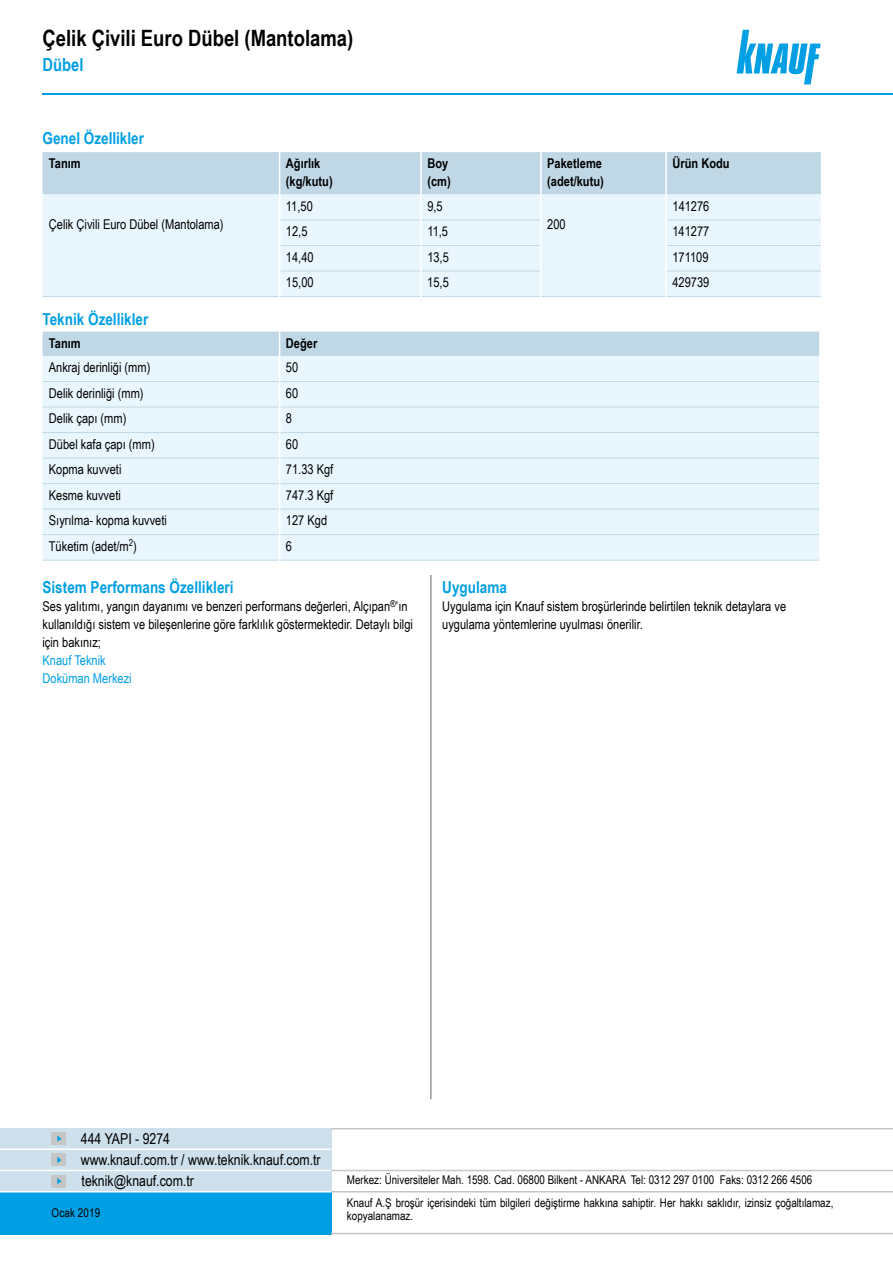
<style>
.page{position:relative;width:893px;height:1263px;background:#fff}
.page>*{position:absolute;margin:0;border:0;box-sizing:border-box;transform-origin:0 0}
.t1{font:700 22.5px "Arial Narrow";color:#000}
.t2{font:700 18px "Arial Narrow";color:#009fe3}
.t3{font:700 16.5px "Arial Narrow";color:#009fe3}
.t4{font:15px/21px "Arial Narrow";color:#000}
.t5{font:13.5px/18px "Arial Narrow";color:#000}
.t6{font:700 13.5px/18px "Arial Narrow";color:#000}
.t7{font:13.5px/18px "Arial Narrow";color:#009fe3}
.t8{font:12px/22.8px "Arial Narrow";color:#000}
</style>
<div class="page">
<svg style="left:737px;top:30px;width:84px;height:54px"></svg>
<svg style="left:43px;top:152px;width:778px;height:145px;background:#ddecf6"></svg>
<hr style="left:43px;top:560px;width:236px;height:1px;background:#c0d8e6">
<hr style="left:280px;top:560px;width:539px;height:1px;background:#c0d8e6">
<svg style="left:43px;top:332px;width:777px;height:228px;background:#e4f1fa"></svg>
<hr style="left:819px;top:332px;width:2px;height:24px;background:#fff">
<div style="left:0;top:1128px;width:331px;height:64px;background:#cde0eb"></div>
<div style="left:0;top:1192px;width:331px;height:42px;background:#009fe3"></div>
<div style="left:51px;top:1153px;width:15px;height:13px;background:#c6c6c6"></div>
<svg style="left:57px;top:1156px;width:5px;height:7px"></svg>
<div style="left:51px;top:1132px;width:15px;height:13px;background:#c6c6c6"></div>
<svg style="left:57px;top:1135px;width:5px;height:7px"></svg>
<div style="left:51px;top:1175px;width:15px;height:12px;background:#c6c6c6"></div>
<svg style="left:57px;top:1178px;width:5px;height:6px"></svg>
<hr style="left:331px;top:1233px;width:562px;height:1px;background:#c6c6c6">
<hr style="left:331px;top:1191px;width:562px;height:1px;background:#c6c6c6">
<hr style="left:0;top:1148px;width:331px;height:2px;background:#fff">
<hr style="left:0;top:1170px;width:331px;height:1px;background:#fff">
<hr style="left:0;top:1191px;width:331px;height:1px;background:#fff">
<hr style="left:331px;top:1170px;width:562px;height:1px;background:#c6c6c6">
<hr style="left:331px;top:1128px;width:562px;height:1px;background:#c6c6c6">
<hr style="left:43px;top:94px;width:850px;height:1px;background:#009fe3">
<hr style="left:430px;top:575px;width:2px;height:524px;background:#93999c">
<h1 class="t1" style="left:43px;top:21px;width:312px">Çelik Çivili Euro Dübel (Mantolama)</h1>
<h2 class="t2" style="left:43px;top:51px;width:43px">Dübel</h2>
<p class="t3" style="left:43px;top:125px;width:103px">Genel Özellikler</p>
<p class="t6" style="left:49px;top:154px;width:33px">Tanım</p>
<p class="t6" style="left:286px;top:154px;width:48px">Ağırlık (kg/kutu)</p>
<p class="t6" style="left:427px;top:154px;width:25px">Boy (cm)</p>
<p class="t6" style="left:547px;top:154px;width:58px">Paketleme (adet/kutu)</p>
<p class="t6" style="left:672px;top:154px;width:59px">Ürün Kodu</p>
<p class="t5" style="left:49px;top:214px;width:176px">Çelik Çivili Euro Dübel (Mantolama)</p>
<p class="t5" style="left:286px;top:196px;width:28px">11,50</p>
<p class="t5" style="left:427px;top:196px;width:17px">9,5</p>
<p class="t5" style="left:672px;top:196px;width:38px">141276</p>
<p class="t5" style="left:547px;top:214px;width:20px">200</p>
<p class="t5" style="left:286px;top:222px;width:23px">12,5</p>
<p class="t5" style="left:427px;top:222px;width:22px">11,5</p>
<p class="t5" style="left:672px;top:222px;width:38px">141277</p>
<p class="t5" style="left:286px;top:247px;width:29px">14,40</p>
<p class="t5" style="left:427px;top:247px;width:23px">13,5</p>
<p class="t5" style="left:672px;top:247px;width:38px">171109</p>
<p class="t5" style="left:286px;top:273px;width:29px">15,00</p>
<p class="t5" style="left:427px;top:273px;width:23px">15,5</p>
<p class="t5" style="left:672px;top:273px;width:38px">429739</p>
<p class="t3" style="left:43px;top:306px;width:107px">Teknik Özellikler</p>
<p class="t6" style="left:49px;top:333px;width:33px">Tanım</p>
<p class="t6" style="left:286px;top:333px;width:33px">Değer</p>
<p class="t5" style="left:49px;top:358px;width:103px">Ankraj derinliği (mm)</p>
<p class="t5" style="left:286px;top:358px;width:14px">50</p>
<p class="t5" style="left:49px;top:383px;width:96px">Delik derinliği (mm)</p>
<p class="t5" style="left:286px;top:383px;width:14px">60</p>
<p class="t5" style="left:49px;top:409px;width:79px">Delik çapı (mm)</p>
<p class="t5" style="left:286px;top:409px;width:8px">8</p>
<p class="t5" style="left:49px;top:434px;width:107px">Dübel kafa çapı (mm)</p>
<p class="t5" style="left:286px;top:434px;width:14px">60</p>
<p class="t5" style="left:49px;top:460px;width:74px">Kopma kuvveti</p>
<p class="t5" style="left:286px;top:460px;width:49px">71.33 Kgf</p>
<p class="t5" style="left:49px;top:485px;width:73px">Kesme kuvveti</p>
<p class="t5" style="left:286px;top:485px;width:49px">747.3 Kgf</p>
<p class="t5" style="left:49px;top:511px;width:120px">Sıyrılma- kopma kuvveti</p>
<p class="t5" style="left:286px;top:511px;width:43px">127 Kgd</p>
<p class="t5" style="left:49px;top:536px;width:89px">Tüketim (adet/m<sup>2</sup>)</p>
<p class="t5" style="left:286px;top:536px;width:8px">6</p>
<p class="t3" style="left:43px;top:575px;width:193px">Sistem Performans Özellikleri</p>
<p class="t5" style="left:43px;top:597px;width:372px">Ses yalıtımı, yangın dayanımı ve benzeri performans değerleri, Alçıpan<sup>®</sup>’ın kullanıldığı sistem ve bileşenlerine göre farklılık göstermektedir. Detaylı bilgi için bakınız;</p>
<p class="t7" style="left:43px;top:651px;width:91px">Knauf Teknik<br>Doküman Merkezi</p>
<p class="t3" style="left:442px;top:575px;width:66px">Uygulama</p>
<p class="t5" style="left:442px;top:597px;width:345px">Uygulama için Knauf sistem broşürlerinde belirtilen teknik detaylara ve uygulama yöntemlerine uyulması önerilir.</p>
<p class="t4" style="left:81px;top:1128px;width:241px">444 YAPI - 9274<br>www.knauf.com.tr / www.teknik.knauf.com.tr teknik@knauf.com.tr</p>
<p class="t8" style="left:52px;top:1201px;width:50px">Ocak 2019</p>
<p class="t8" style="left:347px;top:1168px;width:488px">Merkez: Üniversiteler Mah. 1598. Cad. 06800 Bilkent - ANKARA Tel: 0312 297 0100 Faks: 0312 266 4506<br>Knauf A.Ş broşür içerisindeki tüm bilgileri değiştirme hakkına sahiptir. Her hakkı saklıdır, izinsiz çoğaltılamaz,</p>
<p class="t8" style="left:347px;top:1204px;width:68px">kopyalanamaz.</p>
</div>
